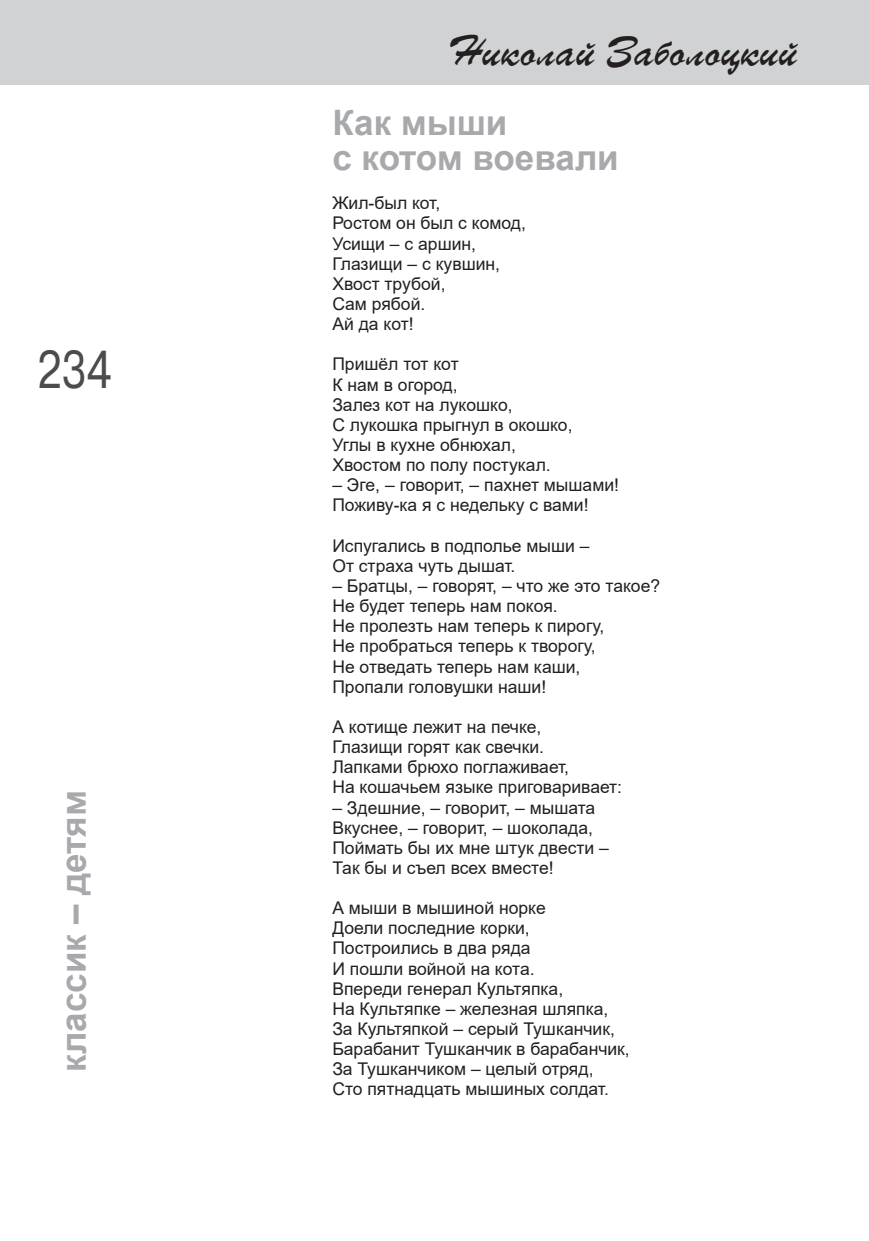
<style>
.page{position:relative;width:869px;height:1241px;background:#fff}
.page>*{position:absolute;margin:0;border:0;box-sizing:border-box;transform-origin:0 0}
.t1{font:49px "TT Arial";color:#4b4c4d;scale:.8 1}
.t2{font:42px "TT Parsec";color:#231f20}
.t3{font:700 35px/35px "Arial";color:#a8a9ad}
.t4{font:17.5px/20.1px "Arial";color:#231f20}
</style>
<div class="page">
<div style="left:0;top:0;width:868px;height:84px;background:#d1d2d4"></div>
<h1 class="t1" style="left:37px;top:342px;width:95px">234</h1>
<h3 class="t3" style="left:56px;top:1071px;width:283px;rotate:-90deg">классик – детям</h3>
<h2 class="t2" style="left:446px;top:26px;width:351px">Николай Заболоцкий</h2>
<h3 class="t3" style="left:332px;top:105px;width:288px">Как мыши<br>с котом воевали</h3>
<p class="t4" style="left:332px;top:193px;width:195px">Жил-был кот,<br>Ростом он был с комод,<br>Усищи – с аршин,<br>Глазищи – с кувшин,<br>Хвост трубой,<br>Сам рябой.<br>Ай да кот!</p>
<p class="t4" style="left:332px;top:354px;width:241px">Пришёл тот кот<br>К нам в огород,<br>Залез кот на лукошко,<br>С лукошка прыгнул в окошко,<br>Углы в кухне обнюхал,<br>Хвостом по полу постукал.</p>
<p class="t4" style="left:332px;top:475px;width:288px">– Эге, – говорит, – пахнет мышами!<br>Поживу-ка я с недельку с вами!</p>
<p class="t4" style="left:332px;top:535px;width:258px">Испугались в подполье мыши –<br>От страха чуть дышат.</p>
<p class="t4" style="left:332px;top:575px;width:329px">– Братцы, – говорят, – что же это такое?<br>Не будет теперь нам покоя.<br>Не пролезть нам теперь к пирогу,<br>Не пробраться теперь к творогу,<br>Не отведать теперь нам каши,<br>Пропали головушки наши!</p>
<p class="t4" style="left:332px;top:716px;width:291px">А котище лежит на печке,<br>Глазищи горят как свечки.<br>Лапками брюхо поглаживает,<br>На кошачьем языке приговаривает:</p>
<p class="t4" style="left:332px;top:797px;width:278px">– Здешние, – говорит, – мышата<br>Вкуснее, – говорит, – шоколада,<br>Поймать бы их мне штук двести –<br>Так бы и съел всех вместе!</p>
<p class="t4" style="left:332px;top:897px;width:299px">А мыши в мышиной норке<br>Доели последние корки,<br>Построились в два ряда<br>И пошли войной на кота.<br>Впереди генерал Культяпка,<br>На Культяпке – железная шляпка,<br>За Культяпкой – серый Тушканчик,<br>Барабанит Тушканчик в барабанчик,<br>За Тушканчиком – целый отряд,<br>Сто пятнадцать мышиных солдат.</p>
</div>
